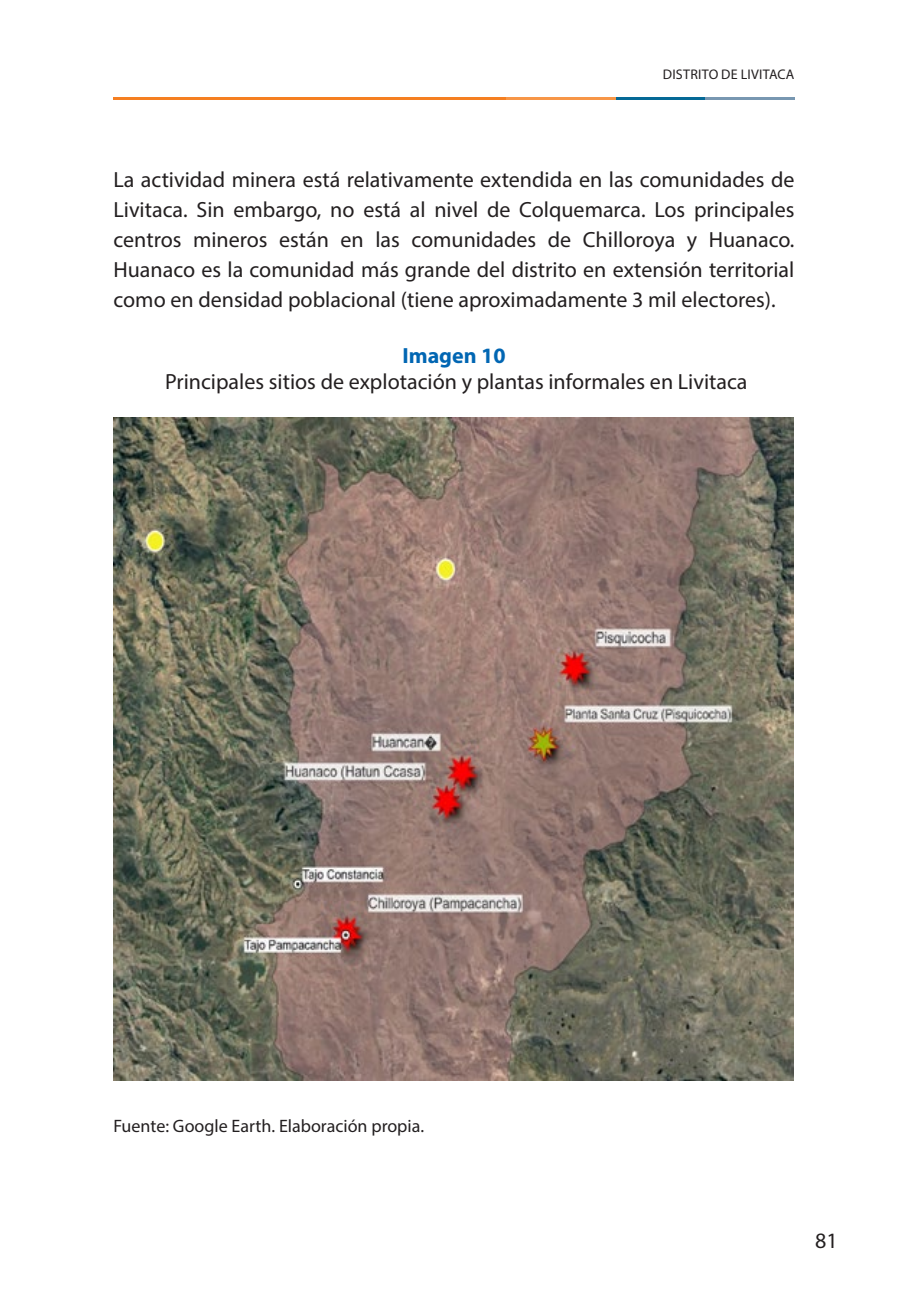
<style>
.page{position:relative;width:908px;height:1304px;background:#fff}
.page>*{position:absolute;margin:0;border:0;box-sizing:border-box;transform-origin:0 0}
.cuerpo{font:22px/30px "Myriad Pro";color:#231f20;text-align:justify}
.Titulo_cuadro{font:22px/26.4px "Myriad Pro";color:#231f20;text-align:center}
.Fuente_imagen{font:18px "Myriad Pro";color:#231f20}
.t1{font:14px "Myriad Pro";letter-spacing:.015em;color:#231f20}
.s1{font-weight:700;color:#0166b3}
</style>
<div class="page">
<hr style="left:113px;top:97px;width:602px;height:3px;background:#f57f21">
<hr style="left:506px;top:97px;width:272px;height:3px;background:#f79647">
<hr style="left:615px;top:97px;width:179px;height:3px;background:#056996">
<hr style="left:704px;top:97px;width:90px;height:3px;background:#7897b1">
<img style="left:113px;top:417px;width:680px;height:663px">
<p class="t1" style="left:662px;top:66px;width:133px">DISTRITO DE LIVITACA</p>
<p class="cuerpo" style="left:113px;top:164px;width:682px">La actividad minera está relativamente extendida en las comunidades de Livitaca. Sin embargo, no está al nivel de Colquemarca. Los principales centros mineros están en las comunidades de Chilloroya y Huanaco.<br>Huanaco es la comunidad más grande del distrito en extensión territorial como en densidad poblacional (tiene aproximadamente 3 mil electores).</p>
<p class="Titulo_cuadro" style="left:165px;top:342px;width:583px"><span class="s1">Imagen 10<br></span>Principales sitios de explotación y plantas informales en Livitaca</p>
<p class="Fuente_imagen" style="left:113px;top:1115px;width:312px">Fuente: Google Earth. Elaboración propia.</p>
<p class="cuerpo" style="left:814px;top:1225px;width:24px">81</p>
</div>
